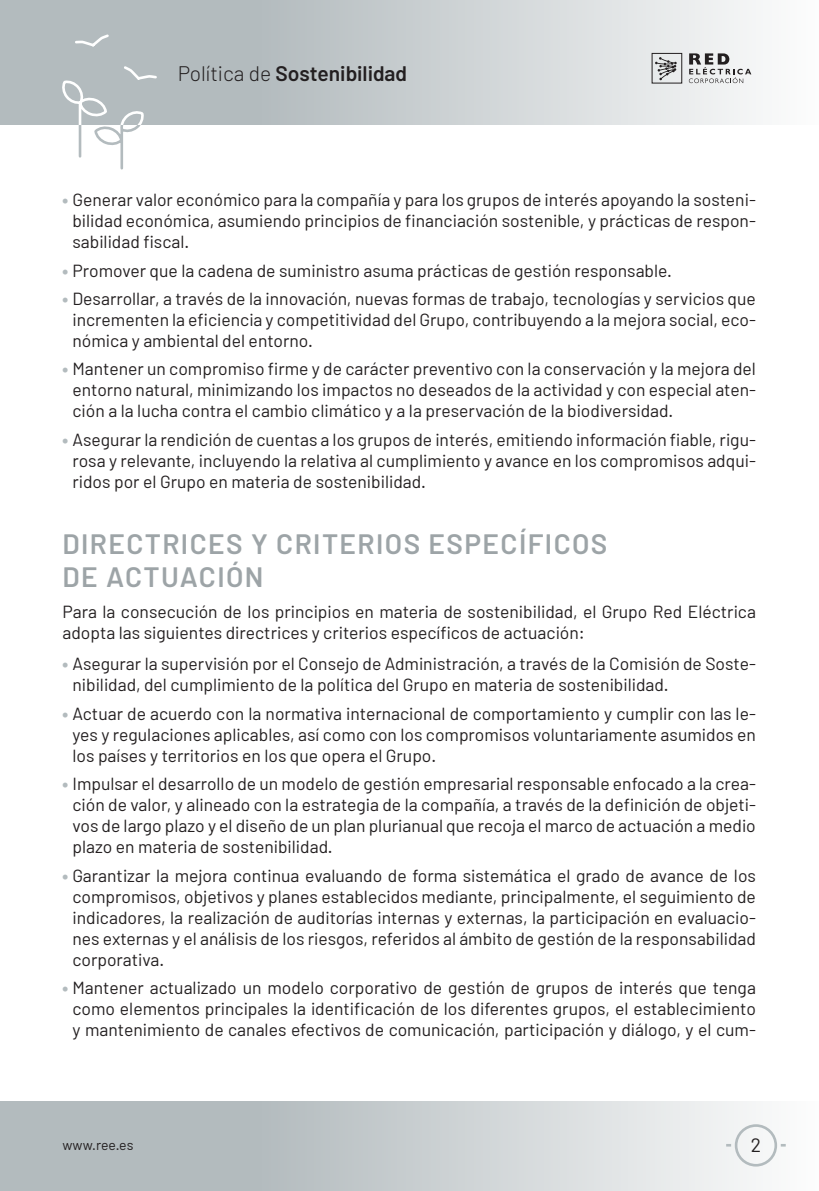
<style>
.page{position:relative;width:819px;height:1191px;background:#fff}
.page>*{position:absolute;margin:0;border:0;box-sizing:border-box;transform-origin:0 0}
.Titulo2{font:600 28px/33.6px "Barlow";letter-spacing:.05em;color:#9da4a7}
.t1{font:600 21px "Barlow";color:#231f20}
.t2{font:19.25px "Barlow";color:#231f20}
.TextoN{font:17.5px/21px "Barlow";color:#231f20;text-align:justify}
.t3{font:14px "Barlow";color:#231f20}
.s1{font-weight:300}
.s2{font-weight:900;color:#b3bbbe}
</style>
<div class="page">
<div style="left:0;top:1101px;width:819px;height:90px;background:linear-gradient(to right,#a3adb1,#f5f6f6)"></div>
<div style="left:0;top:0;width:819px;height:124px;background:linear-gradient(to right,#a3adb0,#f5f6f7)"></div>
<svg style="left:61px;top:32px;width:97px;height:138px"></svg>
<div style="left:651px;top:53px;width:31px;height:30px;border:1px solid #231f20"></div>
<svg style="left:688px;top:53px;width:63px;height:30px"></svg>
<svg style="left:655px;top:57px;width:21px;height:23px"></svg>
<div style="left:734px;top:1124px;width:43px;height:42px;border:3px solid #b3bbbe;border-radius:50%"></div>
<p class="t1" style="left:178px;top:60px;width:231px"><span class="s1">Política de</span> Sostenibilidad</p>
<p class="TextoN" style="left:72px;top:189px;width:685px;text-indent:-10px"><span class="s2">•</span> Generar valor económico para la compañía y para los grupos de interés apoyando la sosteni&shy;bilidad económica, asumiendo principios de financiación sostenible, y prácticas de respon&shy;sabilidad fiscal.</p>
<p class="TextoN" style="left:63px;top:259px;width:611px"><span class="s2">•</span> Promover que la cadena de suministro asuma prácticas de gestión responsable.</p>
<p class="TextoN" style="left:72px;top:288px;width:685px;text-indent:-10px"><span class="s2">•</span> Desarrollar, a través de la innovación, nuevas formas de trabajo, tecnologías y servicios que incrementen la eficiencia y competitividad del Grupo, contribuyendo a la mejora social, eco&shy;nómica y ambiental del entorno.</p>
<p class="TextoN" style="left:72px;top:358px;width:685px;text-indent:-10px"><span class="s2">•</span> Mantener un compromiso firme y de carácter preventivo con la conservación y la mejora del entorno natural, minimizando los impactos no deseados de la actividad y con especial aten&shy;ción a la lucha contra el cambio climático y a la preservación de la biodiversidad.</p>
<p class="TextoN" style="left:72px;top:429px;width:685px;text-indent:-10px"><span class="s2">•</span> Asegurar la rendición de cuentas a los grupos de interés, emitiendo información fiable, rigu&shy;rosa y relevante, incluyendo la relativa al cumplimiento y avance en los compromisos adqui&shy;ridos por el Grupo en materia de sostenibilidad.</p>
<p class="Titulo2" style="left:63px;top:526px;width:546px">DIRECTRICES Y CRITERIOS ESPECÍFICOS<br>DE ACTUACIÓN</p>
<p class="TextoN" style="left:63px;top:601px;width:695px">Para la consecución de los principios en materia de sostenibilidad, el Grupo Red Eléctrica adopta las siguientes directrices y criterios específicos de actuación:</p>
<p class="TextoN" style="left:72px;top:653px;width:685px;text-indent:-10px"><span class="s2">•</span> Asegurar la supervisión por el Consejo de Administración, a través de la Comisión de Soste&shy;nibilidad, del cumplimiento de la política del Grupo en materia de sostenibilidad.</p>
<p class="TextoN" style="left:72px;top:702px;width:685px;text-indent:-10px"><span class="s2">•</span> Actuar de acuerdo con la normativa internacional de comportamiento y cumplir con las le&shy;yes y regulaciones aplicables, así como con los compromisos voluntariamente asumidos en los países y territorios en los que opera el Grupo.</p>
<p class="TextoN" style="left:72px;top:773px;width:685px;text-indent:-10px"><span class="s2">•</span> Impulsar el desarrollo de un modelo de gestión empresarial responsable enfocado a la crea&shy;ción de valor, y alineado con la estrategia de la compañía, a través de la definición de objeti&shy;vos de largo plazo y el diseño de un plan plurianual que recoja el marco de actuación a medio plazo en materia de sostenibilidad.</p>
<p class="TextoN" style="left:72px;top:864px;width:685px;text-indent:-10px"><span class="s2">•</span> Garantizar la mejora continua evaluando de forma sistemática el grado de avance de los compromisos, objetivos y planes establecidos mediante, principalmente, el seguimiento de indicadores, la realización de auditorías internas y externas, la participación en evaluacio&shy;nes externas y el análisis de los riesgos, referidos al ámbito de gestión de la responsabilidad corporativa.</p>
<p class="TextoN" style="left:63px;top:977px;width:695px;text-align:center"><span class="s2">•</span> Mantener actualizado un modelo corporativo de gestión de grupos de interés que tenga como elementos principales la identificación de los diferentes grupos, el establecimiento y mantenimiento de canales efectivos de comunicación, participación y diálogo, y el cum-</p>
<p class="t3" style="left:63px;top:1136px;width:72px">www.ree.es</p>
<p class="t2" style="left:750px;top:1133px;width:12px">2</p>
</div>
